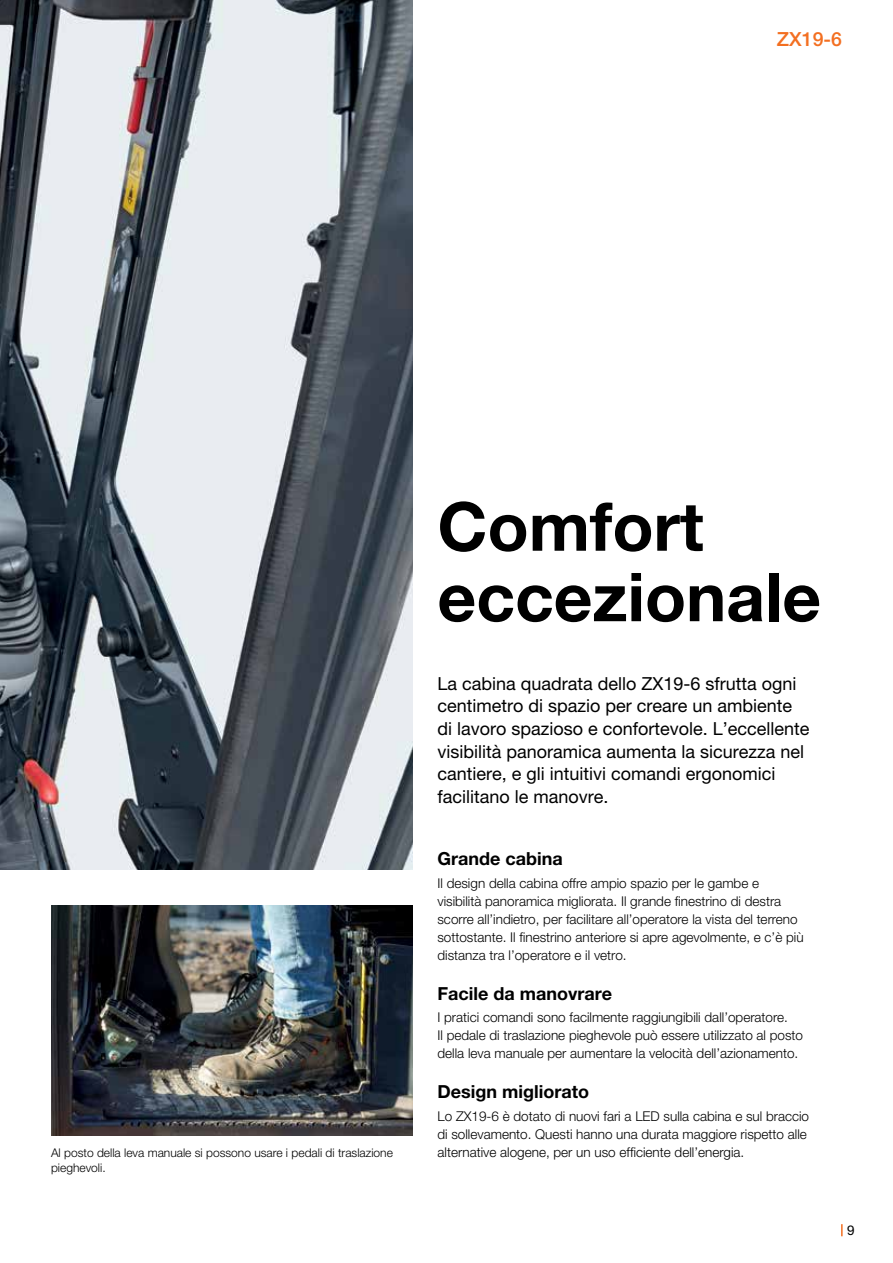
<style>
.page{position:relative;width:893px;height:1263px;background:#fff}
.page>*{position:absolute;margin:0;border:0;box-sizing:border-box;transform-origin:0 0}
.t1{font:700 67.5px/70.5px "Helvetica Neue LT Pro";color:#000}
.t2{font:500 19.5px "Helvetica Neue LT Pro";color:#f36f21}
.t3{font:18px/22.5px "Helvetica Neue LT Pro";color:#000}
.t4{font:700 18px "Helvetica Neue LT Pro";color:#000}
.t5{font:300 13.5px/18px "Helvetica Neue LT Pro";color:#000}
.t6{font:13.5px "Helvetica Neue LT Pro";color:#000}
.t7{font:300 12px/15px "Helvetica Neue LT Pro";color:#000}
</style>
<div class="page">
<svg style="left:841px;top:1224px;width:2px;height:12px"></svg>
<img style="left:51px;top:906px;width:361px;height:229px">
<img style="left:0;top:0;width:412px;height:870px">
<h2 class="t2" style="left:777px;top:27px;width:67px">ZX19-6</h2>
<p class="t7" style="left:51px;top:1145px;width:343px">Al posto della leva manuale si possono usare i pedali di traslazione pieghevoli.</p>
<h1 class="t1" style="left:437px;top:490px;width:385px">Comfort eccezionale</h1>
<p class="t3" style="left:437px;top:672px;width:373px">La cabina quadrata dello ZX19-6 sfrutta ogni centimetro di spazio per creare un ambiente di lavoro spazioso e confortevole. L’eccellente visibilità panoramica aumenta la sicurezza nel cantiere, e gli intuitivi comandi ergonomici facilitano le manovre.</p>
<h3 class="t4" style="left:437px;top:848px;width:127px">Grande cabina</h3>
<p class="t5" style="left:437px;top:874px;width:368px">Il design della cabina offre ampio spazio per le gambe e visibilità panoramica migliorata. Il grande finestrino di destra scorre all’indietro, per facilitare all’operatore la vista del terreno sottostante. Il finestrino anteriore si apre agevolmente, e c’è più distanza tra l’operatore e il vetro.</p>
<h3 class="t4" style="left:437px;top:982px;width:176px">Facile da manovrare</h3>
<p class="t5" style="left:437px;top:1008px;width:367px">I pratici comandi sono facilmente raggiungibili dall’operatore.<br>Il pedale di traslazione pieghevole può essere utilizzato al posto della leva manuale per aumentare la velocità dell’azionamento.</p>
<h3 class="t4" style="left:437px;top:1081px;width:153px">Design migliorato</h3>
<p class="t5" style="left:437px;top:1107px;width:373px">Lo ZX19-6 è dotato di nuovi fari a LED sulla cabina e sul braccio di sollevamento. Questi hanno una durata maggiore rispetto alle alternative alogene, per un uso efficiente dell’energia.</p>
<p class="t6" style="left:847px;top:1222px;width:9px">9</p>
</div>
